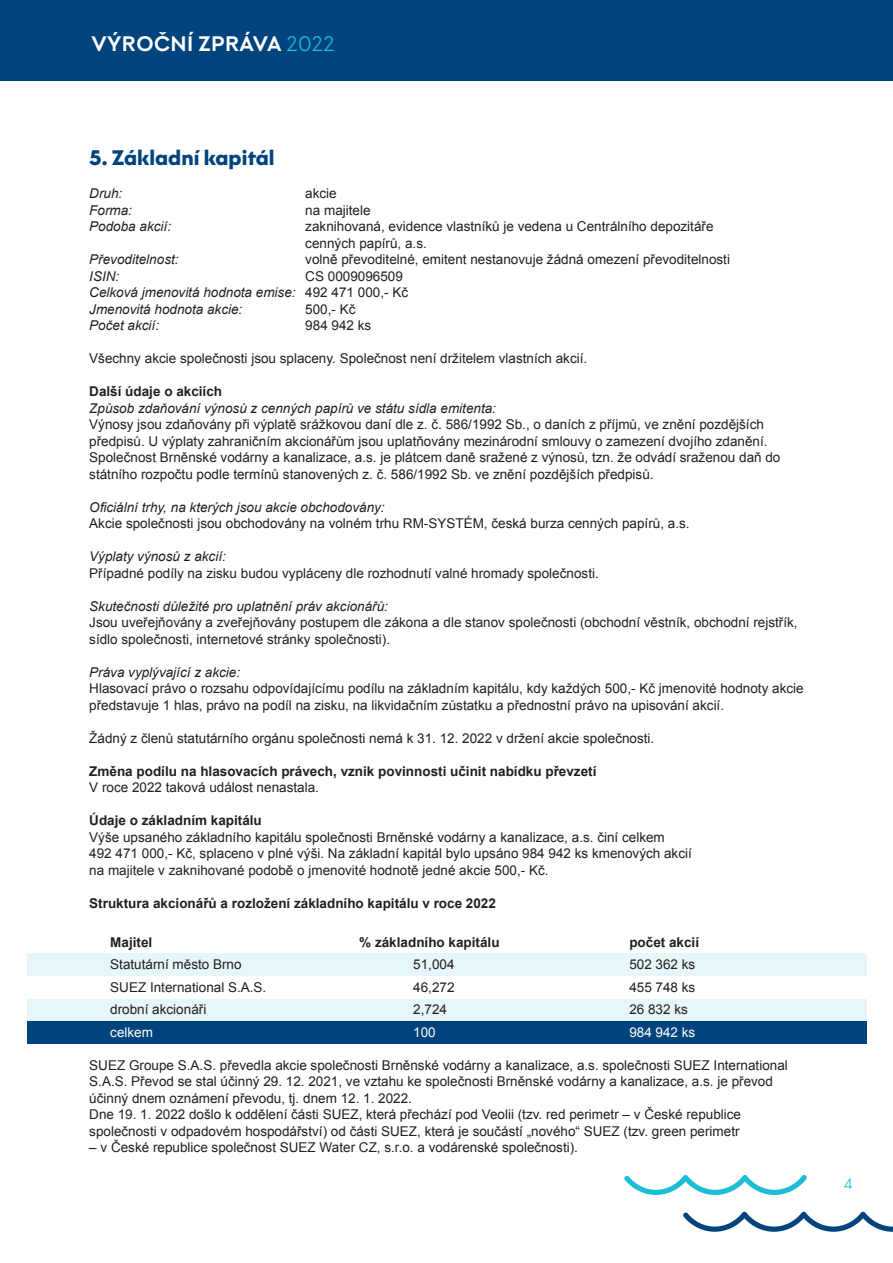
<style>
.page{position:relative;width:893px;height:1263px;background:#fff}
.page>*{position:absolute;margin:0;border:0;box-sizing:border-box;transform-origin:0 0}
.t1{font:700 21px "Graphit";color:#01437d}
.t2{font:500 21px "Graphit";letter-spacing:.02em;color:#fff}
.t3{font:300 15px "Graphit";color:#1cbed5}
.t4{font:13.5px/16.5px "Arial";color:#231f20}
.t5{font:italic 13.5px/16.5px "Arial";color:#231f20}
.t6{font:700 13.5px "Arial";color:#231f20}
.t7{font:13.5px "Arial";color:#fff}
.s1{font-weight:300;color:#1cbed5}
.s2{font-style:normal}
</style>
<div class="page">
<div style="left:27px;top:999px;width:839px;height:22px;background:#e7f6f8"></div>
<div style="left:27px;top:954px;width:839px;height:22px;background:#e7f6f8"></div>
<div style="left:27px;top:1022px;width:839px;height:22px;background:#01437d"></div>
<div style="left:0;top:0;width:893px;height:81px;background:#01437d"></div>
<svg style="left:683px;top:1211px;width:210px;height:21px"></svg>
<svg style="left:624px;top:1175px;width:183px;height:20px"></svg>
<h1 class="t2" style="left:91px;top:30px;width:245px">VÝROČNÍ ZPRÁVA <span class="s1">2022</span></h1>
<h1 class="t1" style="left:89px;top:145px;width:187px">5. Základní kapitál</h1>
<p class="t5" style="left:89px;top:186px;width:35px">Druh:</p>
<p class="t4" style="left:305px;top:186px;width:33px">akcie</p>
<p class="t5" style="left:89px;top:202px;width:44px">Forma:</p>
<p class="t4" style="left:305px;top:202px;width:67px">na majitele</p>
<p class="t5" style="left:89px;top:219px;width:83px">Podoba akcií:</p>
<p class="t4" style="left:305px;top:219px;width:410px">zaknihovaná, evidence vlastníků je vedena u Centrálního depozitáře cenných papírů, a.s.</p>
<p class="t5" style="left:89px;top:252px;width:91px">Převoditelnost:</p>
<p class="t4" style="left:305px;top:252px;width:426px">volně převoditelné, emitent nestanovuje žádná omezení převoditelnosti</p>
<p class="t5" style="left:89px;top:268px;width:32px">ISIN:</p>
<p class="t5" style="left:89px;top:268px;width:320px;text-indent:216px"><span class="s2">CS 0009096509<br></span>Celková jmenovitá hodnota emise: <span class="s2">492 471 000,- Kč<br></span>Jmenovitá hodnota akcie:</p>
<p class="t4" style="left:305px;top:301px;width:52px">500,- Kč</p>
<p class="t5" style="left:89px;top:318px;width:71px">Počet akcií:</p>
<p class="t4" style="left:305px;top:318px;width:68px">984 942 ks</p>
<p class="t4" style="left:89px;top:351px;width:499px">Všechny akcie společnosti jsou splaceny. Společnost není držitelem vlastních akcií.</p>
<p class="t6" style="left:89px;top:383px;width:134px">Další údaje o akciích</p>
<p class="t5" style="left:89px;top:400px;width:408px">Způsob zdaňování výnosů z cenných papírů ve státu sídla emitenta:</p>
<p class="t4" style="left:89px;top:417px;width:693px">Výnosy jsou zdaňovány při výplatě srážkovou daní dle z. č. 586/1992 Sb., o daních z příjmů, ve znění pozdějších předpisů. U výplaty zahraničním akcionářům jsou uplatňovány mezinárodní smlouvy o zamezení dvojího zdanění.<br>Společnost Brněnské vodárny a kanalizace, a.s. je plátcem daně sražené z výnosů, tzn. že odvádí sraženou daň do státního rozpočtu podle termínů stanovených z. č. 586/1992 Sb. ve znění pozdějších předpisů.</p>
<p class="t5" style="left:89px;top:499px;width:297px">Oficiální trhy, na kterých jsou akcie obchodovány:</p>
<p class="t4" style="left:89px;top:516px;width:602px">Akcie společnosti jsou obchodovány na volném trhu RM-SYSTÉM, česká burza cenných papírů, a.s.</p>
<p class="t5" style="left:89px;top:549px;width:138px">Výplaty výnosů z akcií:</p>
<p class="t4" style="left:89px;top:565px;width:511px">Případné podíly na zisku budou vypláceny dle rozhodnutí valné hromady společnosti.</p>
<p class="t5" style="left:89px;top:598px;width:300px">Skutečnosti důležité pro uplatnění práv akcionářů:</p>
<p class="t4" style="left:89px;top:614px;width:710px">Jsou uveřejňovány a zveřejňovány postupem dle zákona a dle stanov společnosti (obchodní věstník, obchodní rejstřík, sídlo společnosti, internetové stránky společnosti).</p>
<p class="t5" style="left:89px;top:664px;width:152px">Práva vyplývající z akcie:</p>
<p class="t4" style="left:89px;top:680px;width:716px">Hlasovací právo o rozsahu odpovídajícímu podílu na základním kapitálu, kdy každých 500,- Kč jmenovité hodnoty akcie představuje 1 hlas, právo na podíl na zisku, na likvidačním zůstatku a přednostní právo na upisování akcií.</p>
<p class="t4" style="left:89px;top:730px;width:567px">Žádný z členů statutárního orgánu společnosti nemá k 31. 12. 2022 v držení akcie společnosti.</p>
<p class="t6" style="left:89px;top:762px;width:509px">Změna podílu na hlasovacích právech, vznik povinnosti učinit nabídku převzetí</p>
<p class="t4" style="left:89px;top:779px;width:231px">V roce 2022 taková událost nenastala.</p>
<p class="t6" style="left:89px;top:812px;width:174px">Údaje o základním kapitálu</p>
<p class="t4" style="left:89px;top:829px;width:604px">Výše upsaného základního kapitálu společnosti Brněnské vodárny a kanalizace, a.s. činí celkem<br>492 471 000,- Kč, splaceno v plné výši. Na základní kapitál bylo upsáno 984 942 ks kmenových akcií na majitele v zaknihované podobě o jmenovité hodnotě jedné akcie 500,- Kč.</p>
<p class="t6" style="left:89px;top:894px;width:408px">Struktura akcionářů a rozložení základního kapitálu v roce 2022</p>
<p class="t6" style="left:110px;top:933px;width:44px">Majitel</p>
<p class="t6" style="left:359px;top:933px;width:142px">% základního kapitálu</p>
<p class="t6" style="left:629px;top:933px;width:71px">počet akcií</p>
<p class="t4" style="left:110px;top:956px;width:133px">Statutární město Brno</p>
<p class="t4" style="left:413px;top:956px;width:43px">51,004</p>
<p class="t4" style="left:629px;top:956px;width:68px">502 362 ks</p>
<p class="t4" style="left:110px;top:979px;width:158px">SUEZ International S.A.S.</p>
<p class="t4" style="left:413px;top:979px;width:43px">46,272</p>
<p class="t4" style="left:629px;top:979px;width:68px">455 748 ks</p>
<p class="t4" style="left:110px;top:1001px;width:98px">drobní akcionáři</p>
<p class="t4" style="left:413px;top:1001px;width:35px">2,724</p>
<p class="t4" style="left:629px;top:1001px;width:60px">26 832 ks</p>
<p class="t7" style="left:110px;top:1023px;width:44px">celkem</p>
<p class="t7" style="left:413px;top:1023px;width:24px">100</p>
<p class="t7" style="left:629px;top:1023px;width:68px">984 942 ks</p>
<p class="t4" style="left:89px;top:1057px;width:700px">SUEZ Groupe S.A.S. převedla akcie společnosti Brněnské vodárny a kanalizace, a.s. společnosti SUEZ International S.A.S. Převod se stal účinný 29. 12. 2021, ve vztahu ke společnosti Brněnské vodárny a kanalizace, a.s. je převod účinný dnem oznámení převodu, tj. dnem 12. 1. 2022.<br>Dne 19. 1. 2022 došlo k oddělení části SUEZ, která přechází pod Veolii (tzv. red perimetr – v České republice společnosti v odpadovém hospodářství) od části SUEZ, která je součástí „nového“ SUEZ (tzv. green perimetr</p>
<p class="t4" style="left:89px;top:1139px;width:490px">– v České republice společnost SUEZ Water CZ, s.r.o. a vodárenské společnosti).</p>
<p class="t3" style="left:844px;top:1174px;width:10px">4</p>
</div>
